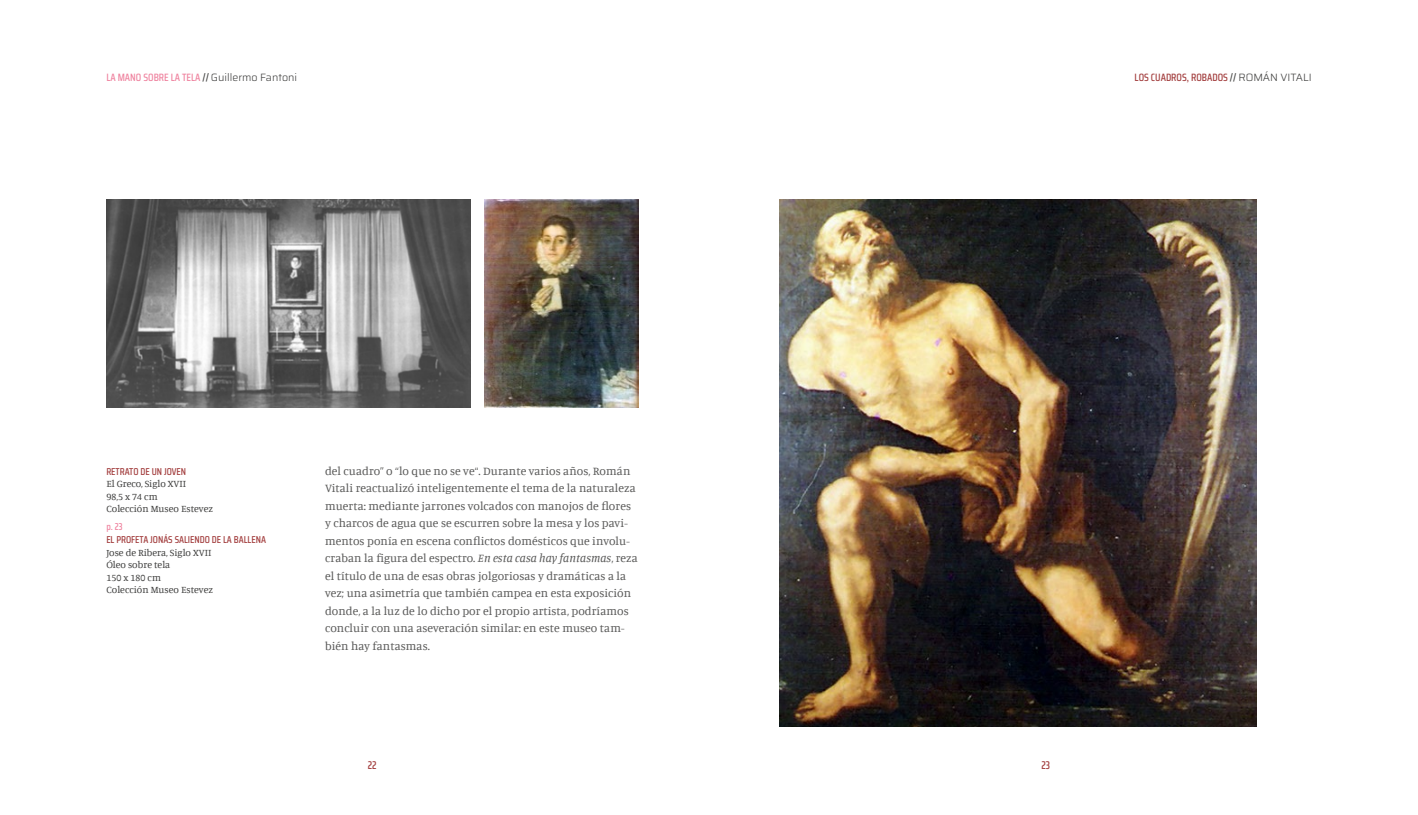
<style>
.page{position:relative;width:1418px;height:815px;background:#fff}
.page>*{position:absolute;margin:0;border:0;box-sizing:border-box;transform-origin:0 0}
.t1{font:11.88px/17.5px "Manuale";letter-spacing:.005em;color:#575756}
.t2{font:500 11.25px "Saira Condensed";color:#a33f3f}
.t3{font:500 10.62px "Saira Condensed";color:#ef84a0}
.t4{font:500 10.62px "Saira Condensed";color:#a33f3f}
.t5{font:10px/12.5px "Manuale";color:#3c3c3b}
.t6{font:500 10px "Saira Condensed";color:#a33f3f}
.t7{font:500 10px "Saira Condensed";color:#ef84a0}
.s1{color:#3c3c3b}
.s2{font-family:"Saira";font-weight:300;color:#3c3c3b}
.s3{font-style:italic}
</style>
<div class="page">
<img style="left:106px;top:200px;width:364px;height:207px">
<img style="left:485px;top:200px;width:153px;height:207px">
<img style="left:780px;top:200px;width:476px;height:526px">
<p class="t3" style="left:106px;top:69px;width:192px">LA MANO SOBRE LA TELA <span class="s1">//</span> <span class="s2">Guillermo Fantoni</span></p>
<p class="t4" style="left:1134px;top:69px;width:178px">LOS CUADROS, ROBADOS <span class="s1">//</span> <span class="s2">ROMÁN VITALI</span></p>
<p class="t6" style="left:106px;top:463px;width:81px">RETRATO DE UN JOVEN</p>
<p class="t5" style="left:106px;top:477px;width:108px">El Greco, Siglo XVII<br>98,5 x 74 cm<br>Colección Museo Estevez</p>
<p class="t7" style="left:106px;top:518px;width:18px">p. 23</p>
<p class="t6" style="left:106px;top:532px;width:161px">EL PROFETA JONÁS SALIENDO DE LA BALLENA</p>
<p class="t5" style="left:106px;top:546px;width:108px">Jose de Ribera, Siglo XVII<br>Óleo sobre tela<br>150 x 180 cm<br>Colección Museo Estevez</p>
<p class="t1" style="left:325px;top:462px;width:314px">del cuadro” o “lo que no se ve“. Durante varios años, Román Vitali reactualizó inteligentemente el tema de la naturaleza muerta: mediante jarrones volcados con manojos de flores y charcos de agua que se escurren sobre la mesa y los pavi&shy;mentos ponía en escena conflictos domésticos que involu&shy;craban la figura del espectro. <span class="s3">En esta casa hay fantasmas</span>, reza el título de una de esas obras jolgoriosas y dramáticas a la vez; una asimetría que también campea en esta exposición donde, a la luz de lo dicho por el propio artista, podríamos concluir con una aseveración similar: en este museo tam&shy;bién hay fantasmas.</p>
<p class="t2" style="left:368px;top:757px;width:10px">22</p>
<p class="t2" style="left:1041px;top:757px;width:10px">23</p>
</div>
